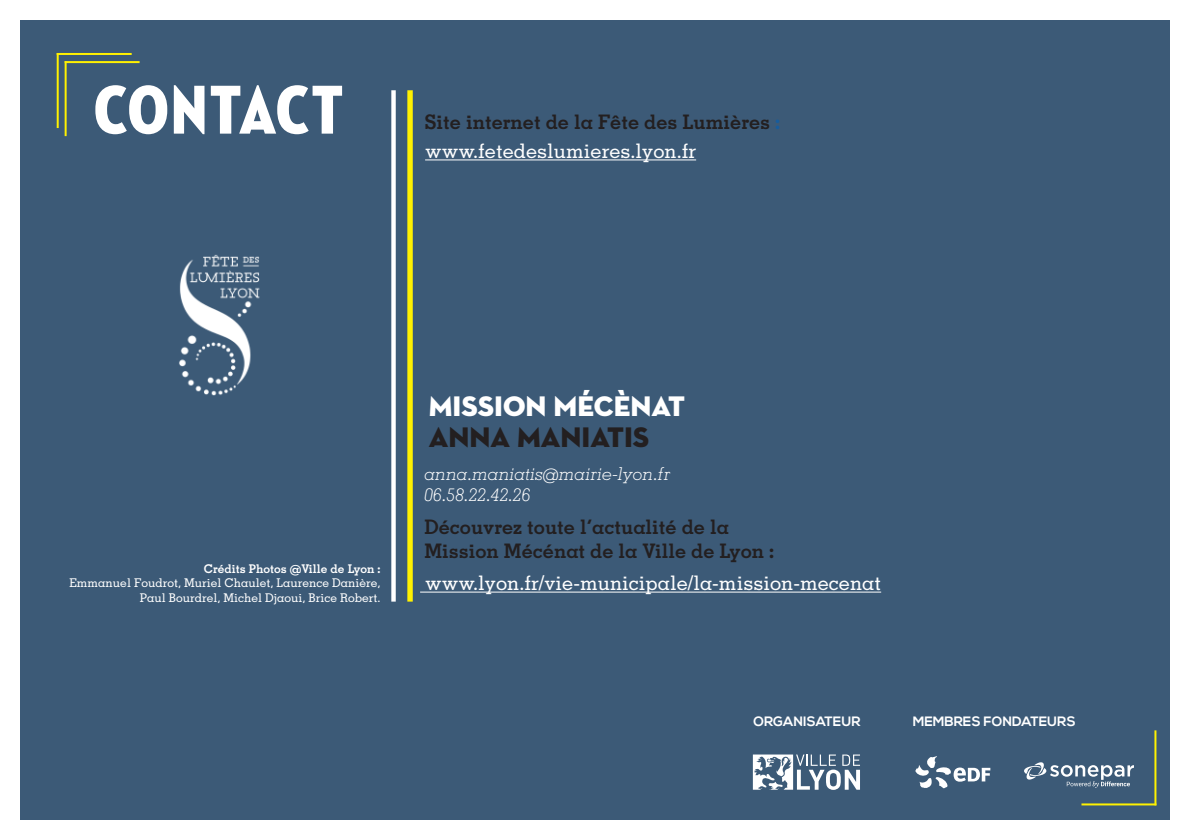
<style>
.page{position:relative;width:1191px;height:840px;background:#fff}
.page>*{position:absolute;margin:0;border:0;box-sizing:border-box;transform-origin:0 0}
.t1{font:70.4px "Neutraface Condensed Titling";letter-spacing:.015em;color:#fff}
.t2{font:28.8px "Neutra Disp Titling";color:#fff}
.t3{font:28.8px "Neutra Disp Titling";color:#231f20}
.t4{font:700 20px/29.2px "Memphis LT Pro";color:#231f20}
.t5{font:500 20px "Memphis LT Pro";color:#fff}
.t6{font:italic 300 17.8px/21.2px "Memphis LT Pro";color:#fff}
.t7{font:700 13.6px "Nexa";color:#fff}
.t8{font:500 12px/14.4px "Memphis LT Pro";color:#fff;text-align:right}
.t9{font:700 12px "Memphis LT Pro";color:#fff}
.s1{color:#175d9e}
.s2{font-weight:500;color:#fff}
</style>
<div class="page">
<div style="left:21px;top:20px;width:1149px;height:799px;background:#3c5a77"></div>
<hr style="left:65px;top:61px;width:2px;height:75px;background:#fff101">
<hr style="left:65px;top:61px;width:75px;height:2px;background:#fff101">
<hr style="left:57px;top:53px;width:2px;height:75px;background:#fff101">
<hr style="left:57px;top:53px;width:75px;height:2px;background:#fff101">
<hr style="left:1154px;top:730px;width:2px;height:75px;background:#fff101">
<hr style="left:1081px;top:803px;width:75px;height:2px;background:#fff101">
<div style="left:391px;top:90px;width:5px;height:511px;background:#fff"></div>
<div style="left:407px;top:90px;width:6px;height:511px;background:#fff101"></div>
<hr style="left:425px;top:159px;width:271px;height:1px;background:#fff">
<hr style="left:420px;top:591px;width:461px;height:1px;background:#fff">
<svg style="left:1024px;top:762px;width:110px;height:25px"></svg>
<svg style="left:915px;top:756px;width:75px;height:31px"></svg>
<svg style="left:753px;top:754px;width:107px;height:35px"></svg>
<img style="left:179px;top:254px;width:81px;height:142px">
<h1 class="t1" style="left:94px;top:69px;width:251px">CONTACT</h1>
<p class="t4" style="left:424px;top:107px;width:357px">Site internet de la Fête des Lumières <span class="s1">: </span><span class="s2">www.fetedeslumieres.lyon.fr</span></p>
<p class="t9" style="left:204px;top:560px;width:178px">Crédits Photos @Ville de Lyon :</p>
<p class="t8" style="left:70px;top:575px;width:312px">Emmanuel Foudrot, Muriel Chaulet, Laurence Danière,<br>Paul Bourdrel, Michel Djaoui, Brice Robert.</p>
<h2 class="t2" style="left:429px;top:387px;width:258px">MISSION MÉCÈNAT</h2>
<h2 class="t3" style="left:429px;top:418px;width:222px">ANNA MANIATIS</h2>
<p class="t6" style="left:424px;top:462px;width:248px">anna.maniatis@mairie-lyon.fr<br>06.58.22.42.26</p>
<p class="t4" style="left:424px;top:514px;width:351px;line-height:24px">Découvrez toute l’actualité de la<br>Mission Mécénat de la Ville de Lyon :</p>
<p class="t5" style="left:425px;top:570px;width:457px">www.lyon.fr/vie-municipale/la-mission-mecenat</p>
<p class="t7" style="left:753px;top:713px;width:109px">ORGANISATEUR</p>
<p class="t7" style="left:912px;top:713px;width:164px">MEMBRES FONDATEURS</p>
</div>
